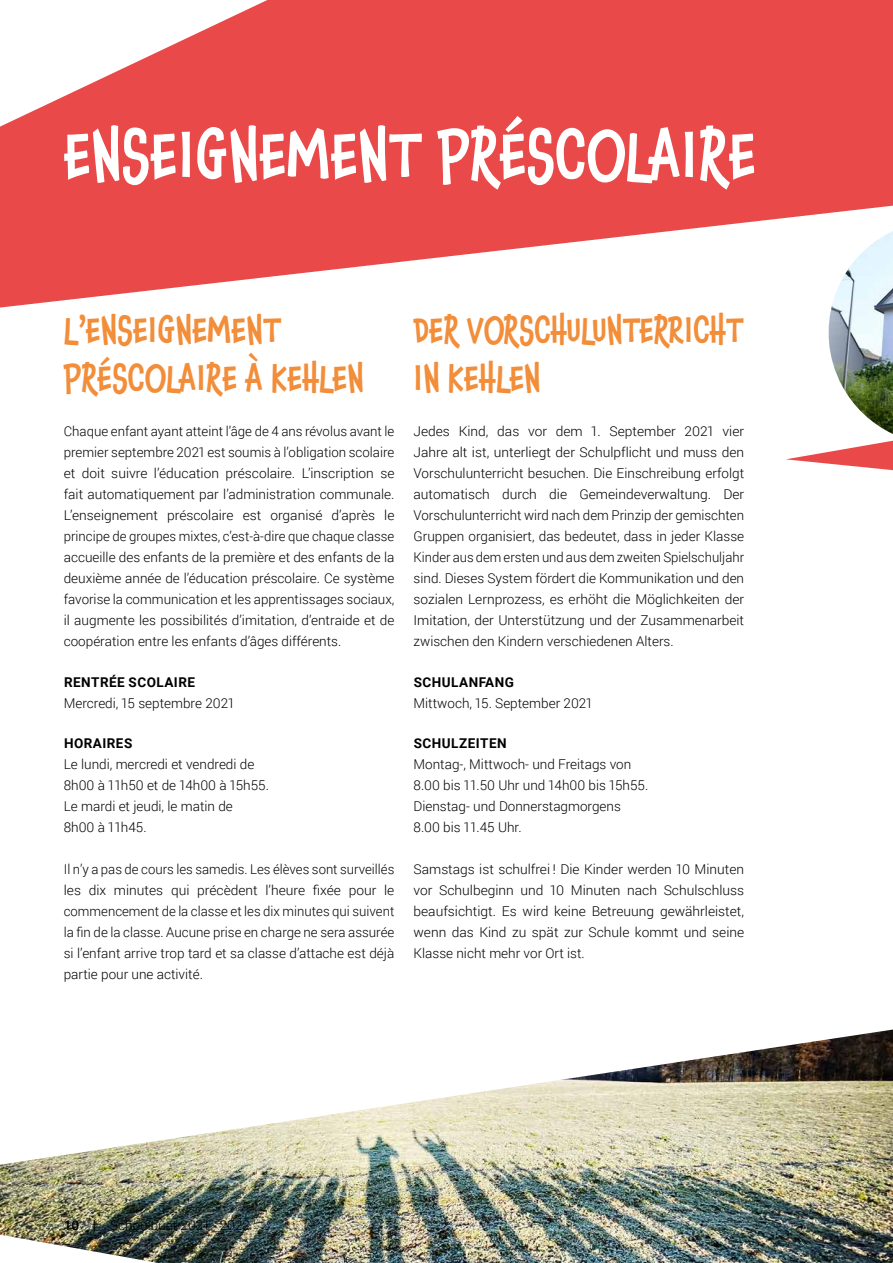
<style>
.page{position:relative;width:893px;height:1263px;background:#fff}
.page>*{position:absolute;margin:0;border:0;box-sizing:border-box;transform-origin:0 0}
.t1{font:500 66px "Chaloops";color:#fff;scale:.85 1}
.t2{font:500 36px/48px "Chaloops";color:#f28d39;scale:.85 1}
.t3{font:500 36px/48px "Chaloops";color:#f28d39;scale:.82 1}
.t4{font:300 13.5px/21px "Roboto";color:#000;text-align:justify}
.t5{font:700 13.5px "Roboto";letter-spacing:.035em;color:#000}
.s1{font-weight:500}
</style>
<div class="page">
<svg style="left:0;top:0;width:893px;height:308px;fill:#e94a49"></svg>
<img style="left:0;top:1029px;width:893px;height:234px">
<svg style="left:749px;top:220px;width:144px;height:251px"></svg>
<img style="left:827px;top:231px;width:66px;height:203px">
<h1 class="t1" style="left:64px;top:104px;width:816px">ENSEIGNEMENT PRÉSCOLAIRE</h1>
<h2 class="t2" style="left:64px;top:306px;width:355px">L’ENSEIGNEMENT<br>PRÉSCOLAIRE À KEHLEN</h2>
<p class="t4" style="left:64px;top:420px;width:332px">Chaque enfant ayant atteint l’âge de 4 ans révolus avant le premier septembre 2021est soumis à l’obligation scolaire et doit suivre l’éducation préscolaire. L’inscription se fait automatiquement par l’administration communale.<br>L’enseignement préscolaire est organisé d’après le principe de groupes mixtes, c’est-à-dire que chaque classe accueille des enfants de la première et des enfants de la deuxième année de l’éducation préscolaire. Ce système favorise la communication et les apprentissages sociaux, il augmente les possibilités d’imitation, d’entraide et de coopération entre les enfants d’âges différents.</p>
<p class="t5" style="left:64px;top:672px;width:133px">RENTRÉE SCOLAIRE</p>
<p class="t4" style="left:64px;top:692px;width:173px">Mercredi, 15 septembre 2021</p>
<p class="t5" style="left:64px;top:734px;width:70px">HORAIRES</p>
<p class="t4" style="left:64px;top:753px;width:207px;text-align:left">Le lundi, mercredi et vendredi de<br>8h00 à 11h50 et de 14h00 à 15h55.<br>Le mardi et jeudi, le matin de<br>8h00 à 11h45.</p>
<p class="t4" style="left:64px;top:858px;width:332px">Il n’y a pas de cours les samedis. Les élèves sont surveillés les dix minutes qui précèdent l’heure fixée pour le commencement de la classe et les dix minutes qui suivent la fin de la classe. Aucune prise en charge ne sera assurée si l’enfant arrive trop tard et sa classe d’attache est déjà partie pour une activité.</p>
<h2 class="t3" style="left:413px;top:306px;width:405px">DER VORSCHULUNTERRICHT<br>IN KEHLEN</h2>
<p class="t4" style="left:414px;top:420px;width:332px">Jedes Kind, das vor dem 1. September 2021 vier Jahre alt ist, unterliegt der Schulpflicht und muss den Vorschulunterricht besuchen. Die Einschreibung erfolgt automatisch durch die Gemeindeverwaltung. Der Vorschulunterricht wird nach dem Prinzip der gemischten Gruppen organisiert, das bedeutet, dass in jeder Klasse Kinder aus dem ersten und aus dem zweiten Spielschuljahr sind. Dieses System fördert die Kommunikation und den sozialen Lernprozess, es erhöht die Möglichkeiten der Imitation, der Unterstützung und der Zusammenarbeit zwischen den Kindern verschiedenen Alters.</p>
<p class="t5" style="left:414px;top:672px;width:102px">SCHULANFANG</p>
<p class="t4" style="left:414px;top:692px;width:181px">Mittwoch, 15. September 2021</p>
<p class="t5" style="left:414px;top:734px;width:94px">SCHULZEITEN</p>
<p class="t4" style="left:414px;top:753px;width:236px;text-align:left">Montag-, Mittwoch- und Freitags von<br>8.00 bis 11.50 Uhr und 14h00 bis 15h55.<br>Dienstag- und Donnerstagmorgens<br>8.00 bis 11.45 Uhr.</p>
<p class="t4" style="left:414px;top:858px;width:332px">Samstags ist schulfrei ! Die Kinder werden 10 Minuten vor Schulbeginn und 10 Minuten nach Schulschluss beaufsichtigt. Es wird keine Betreuung gewährleistet, wenn das Kind zu spät zur Schule kommt und seine Klasse nicht mehr vor Ort ist.</p>
<p class="t4" style="left:64px;top:1214px;width:188px"><span class="s1">10 |</span> Schoulbuet 2021 - 2022</p>
</div>
